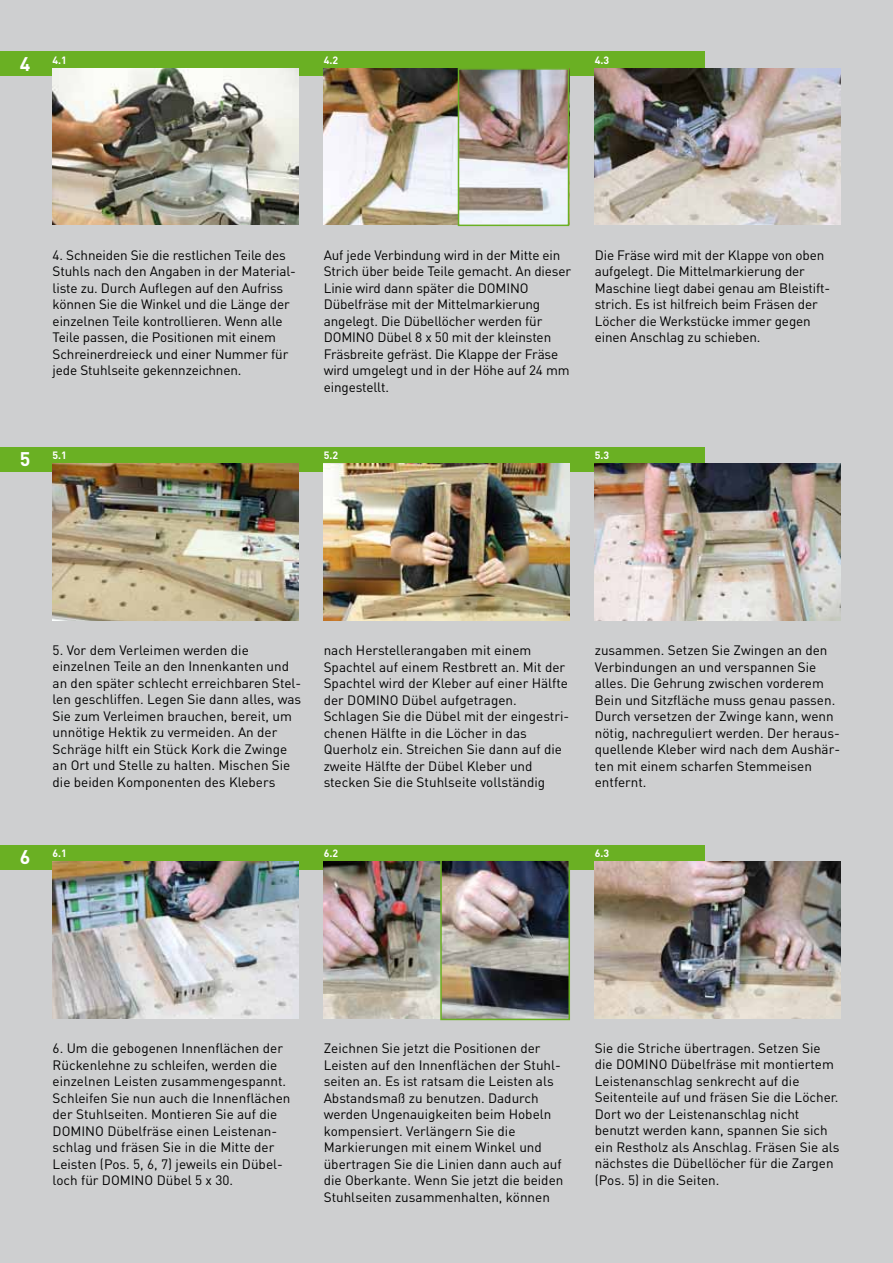
<style>
.page{position:relative;width:893px;height:1263px;background:#cecfd0}
.page>*{position:absolute;margin:0;border:0;box-sizing:border-box;transform-origin:0 0}
.t1{font:700 19.5px "DIN Pro";color:#fff}
.t2{font:13.5px/16.5px "DIN Pro";color:#000}
.t3{font:700 10.5px "DIN Pro";color:#fff}
</style>
<div class="page">
<div style="left:0;top:845px;width:705px;height:24px;background:#6ab023"></div>
<div style="left:0;top:52px;width:705px;height:24px;background:#6ab023"></div>
<div style="left:0;top:447px;width:705px;height:25px;background:#6ab023"></div>
<img style="left:53px;top:68px;width:245px;height:157px">
<img style="left:324px;top:68px;width:134px;height:157px">
<img style="left:595px;top:68px;width:245px;height:157px">
<img style="left:53px;top:463px;width:245px;height:157px">
<img style="left:324px;top:463px;width:245px;height:157px">
<img style="left:595px;top:463px;width:245px;height:157px">
<img style="left:53px;top:861px;width:245px;height:157px">
<img style="left:324px;top:861px;width:116px;height:157px">
<img style="left:595px;top:861px;width:245px;height:157px">
<img style="left:461px;top:71px;width:105px;height:152px">
<div style="left:458px;top:68px;width:111px;height:158px;border:2px solid #6ab023"></div>
<img style="left:443px;top:862px;width:124px;height:155px">
<div style="left:440px;top:859px;width:130px;height:161px;border:2px solid #6ab023"></div>
<h1 class="t1" style="left:20px;top:50px;width:12px">4</h1>
<p class="t3" style="left:53px;top:53px;width:16px">4.1</p>
<p class="t3" style="left:324px;top:53px;width:16px">4.2</p>
<p class="t3" style="left:595px;top:53px;width:16px">4.3</p>
<h1 class="t1" style="left:20px;top:446px;width:12px">5</h1>
<p class="t2" style="left:53px;top:246px;width:245px">4. Schneiden Sie die restlichen Teile des Stuhls nach den Angaben in der Material&shy;liste zu. Durch Auflegen auf den Aufriss können Sie die Winkel und die Länge der einzelnen Teile kontrollieren. Wenn alle Teile passen, die Positionen mit einem Schreinerdreieck und einer Nummer für jede Stuhlseite gekennzeichnen.</p>
<p class="t2" style="left:324px;top:246px;width:249px">Auf jede Verbindung wird in der Mitte ein Strich über beide Teile gemacht. An dieser Linie wird dann später die DOMINO Dübelfräse mit der Mittelmarkierung angelegt. Die Dübellöcher werden für DOMINO Dübel 8 x 50 mit der kleinsten Fräsbreite gefräst. Die Klappe der Fräse wird umgelegt und in der Höhe auf 24 mm eingestellt.</p>
<p class="t2" style="left:595px;top:246px;width:237px">Die Fräse wird mit der Klappe von oben aufgelegt. Die Mittelmarkierung der Maschine liegt dabei genau am Bleistift&shy;strich. Es ist hilfreich beim Fräsen der Löcher die Werkstücke immer gegen einen Anschlag zu schieben.</p>
<p class="t3" style="left:53px;top:448px;width:16px">5.1</p>
<p class="t3" style="left:324px;top:448px;width:16px">5.2</p>
<p class="t3" style="left:595px;top:448px;width:16px">5.3</p>
<p class="t2" style="left:53px;top:641px;width:250px">5. Vor dem Verleimen werden die einzelnen Teile an den Innenkanten und an den später schlecht erreichbaren Stel&shy;len geschliffen. Legen Sie dann alles, was Sie zum Verleimen brauchen, bereit, um unnötige Hektik zu vermeiden. An der Schräge hilft ein Stück Kork die Zwinge an Ort und Stelle zu halten. Mischen Sie die beiden Komponenten des Klebers</p>
<p class="t2" style="left:324px;top:642px;width:247px">nach Herstellerangaben mit einem Spachtel auf einem Restbrett an. Mit der Spachtel wird der Kleber auf einer Hälfte der DOMINO Dübel aufgetragen.<br>Schlagen Sie die Dübel mit der eingestri&shy;chenen Hälfte in die Löcher in das Querholz ein. Streichen Sie dann auf die zweite Hälfte der Dübel Kleber und stecken Sie die Stuhlseite vollständig</p>
<p class="t2" style="left:595px;top:642px;width:247px">zusammen. Setzen Sie Zwingen an den Verbindungen an und verspannen Sie alles. Die Gehrung zwischen vorderem Bein und Sitzfläche muss genau passen.<br>Durch versetzen der Zwinge kann, wenn nötig, nachreguliert werden. Der heraus&shy;quellende Kleber wird nach dem Aushär&shy;ten mit einem scharfen Stemmeisen entfernt.</p>
<h1 class="t1" style="left:20px;top:844px;width:12px">6</h1>
<p class="t3" style="left:53px;top:846px;width:16px">6.1</p>
<p class="t3" style="left:324px;top:846px;width:16px">6.2</p>
<p class="t3" style="left:595px;top:846px;width:16px">6.3</p>
<p class="t2" style="left:53px;top:1039px;width:239px">6. Um die gebogenen Innenflächen der Rückenlehne zu schleifen, werden die einzelnen Leisten zusammengespannt.<br>Schleifen Sie nun auch die Innenflächen der Stuhlseiten. Montieren Sie auf die DOMINO Dübelfräse einen Leistenan&shy;schlag und fräsen Sie in die Mitte der Leisten (Pos. 5, 6, 7) jeweils ein Dübel&shy;loch für DOMINO Dübel 5 x 30.</p>
<p class="t2" style="left:324px;top:1039px;width:241px">Zeichnen Sie jetzt die Positionen der Leisten auf den Innenflächen der Stuhl&shy;seiten an. Es ist ratsam die Leisten als Abstandsmaß zu benutzen. Dadurch werden Ungenauigkeiten beim Hobeln kompensiert. Verlängern Sie die Markierungen mit einem Winkel und übertragen Sie die Linien dann auch auf die Oberkante. Wenn Sie jetzt die beiden Stuhlseiten zusammenhalten, können</p>
<p class="t2" style="left:595px;top:1039px;width:246px">Sie die Striche übertragen. Setzen Sie die DOMINO Dübelfräse mit montiertem Leistenanschlag senkrecht auf die Seitenteile auf und fräsen Sie die Löcher.<br>Dort wo der Leistenanschlag nicht benutzt werden kann, spannen Sie sich ein Restholz als Anschlag. Fräsen Sie als nächstes die Dübellöcher für die Zargen (Pos. 5) in die Seiten.</p>
</div>
